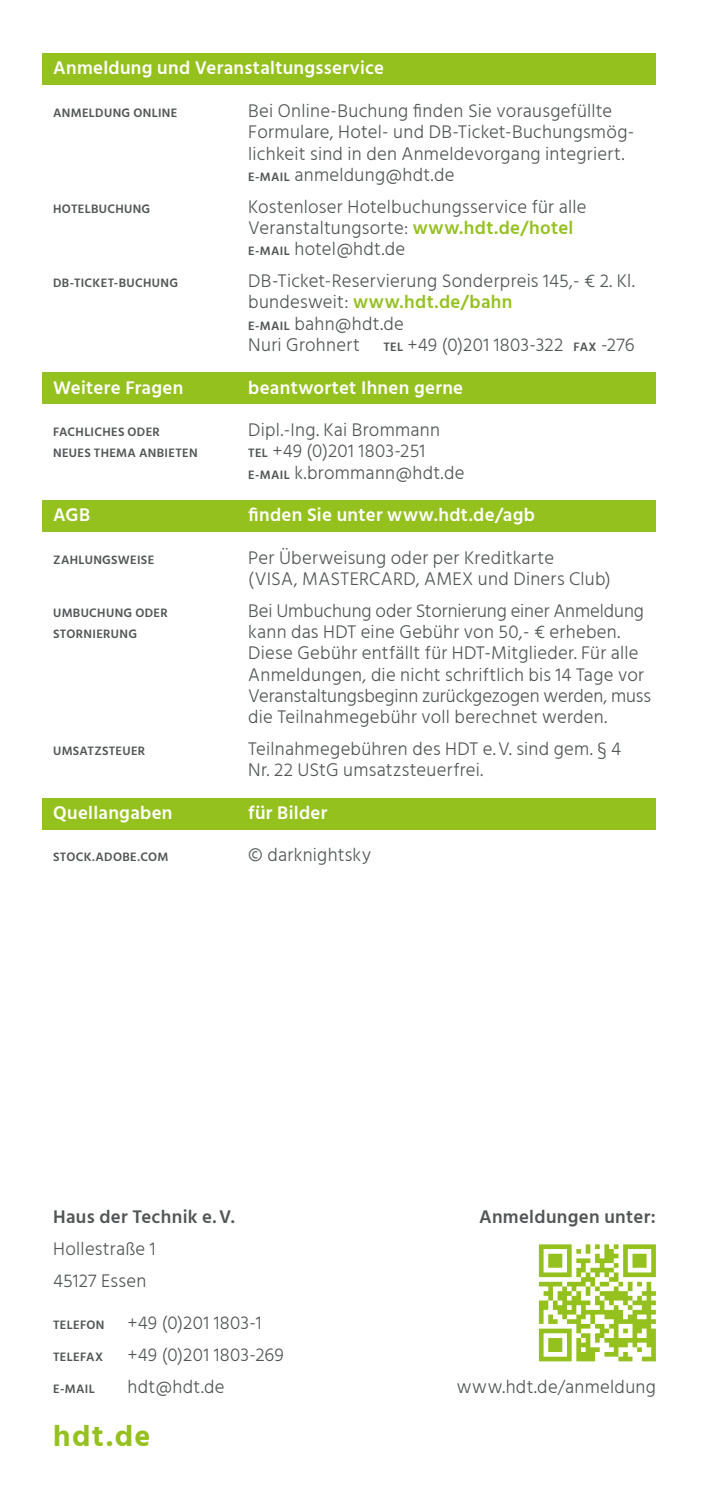
<style>
.page{position:relative;width:702px;height:1489px;background:#fff}
.page>*{position:absolute;margin:0;border:0;box-sizing:border-box;transform-origin:0 0}
.t1{font:700 30px "Hind";color:#95c11f}
.t2{font:300 18.75px/21.2px "Hind";letter-spacing:.015em;color:#525556}
.t3{font:600 18.75px "Hind";letter-spacing:.015em;color:#fff}
.t4{font:300 18.75px "Hind";letter-spacing:-.005em;color:#525556}
.t5{font:600 18.75px "Hind";letter-spacing:.015em;color:#525556}
.t6{font:600 12.5px "Hind";letter-spacing:.025em;color:#525556}
.s1{font-weight:600;font-size:12.5px}
.s2{font-weight:600;color:#95c11f}
</style>
<div class="page">
<svg style="left:539px;top:1244px;width:117px;height:117px"></svg>
<div style="left:43px;top:53px;width:613px;height:32px;background:#95c11f"></div>
<div style="left:43px;top:372px;width:613px;height:32px;background:#95c11f"></div>
<div style="left:43px;top:500px;width:613px;height:31px;background:#95c11f"></div>
<div style="left:43px;top:797px;width:613px;height:32px;background:#95c11f"></div>
<p class="t3" style="left:53px;top:55px;width:332px">Anmeldung und Veranstaltungsservice</p>
<p class="t6" style="left:53px;top:104px;width:126px">ANMELDUNG ONLINE</p>
<p class="t2" style="left:248px;top:101px;width:387px">Bei Online-Buchung finden Sie vorausgefüllte Formulare, Hotel- und DB-Ticket-Buchungsmög&shy;lichkeit sind in den Anmeldevorgang integriert.<br><span class="s1">E-MAIL</span> anmeldung@hdt.de</p>
<p class="t6" style="left:53px;top:200px;width:99px">HOTELBUCHUNG</p>
<p class="t2" style="left:248px;top:197px;width:340px">Kostenloser Hotelbuchungsservice für alle<br>Veranstaltungsorte: <span class="s2">www.hdt.de/hotel<br></span><span class="s1">E-MAIL</span> hotel@hdt.de</p>
<p class="t6" style="left:53px;top:274px;width:126px">DB-TICKET-BUCHUNG</p>
<p class="t2" style="left:248px;top:271px;width:388px">DB-Ticket-Reservierung Sonderpreis 145,- € 2. Kl. bundesweit: <span class="s2">www.hdt.de/bahn<br></span><span class="s1">E-MAIL</span> bahn@hdt.de<br>Nuri Grohnert <span class="s1">TEL</span> +49 (0)201 1803-322 <span class="s1">FAX</span> -276</p>
<p class="t3" style="left:53px;top:374px;width:132px">Weitere Fragen</p>
<p class="t3" style="left:248px;top:374px;width:216px">beantwortet Ihnen gerne</p>
<p class="t6" style="left:53px;top:423px;width:108px">FACHLICHES ODER</p>
<p class="t2" style="left:248px;top:420px;width:193px">Dipl.-Ing. Kai Brommann</p>
<p class="t6" style="left:53px;top:444px;width:146px">NEUES THEMA ANBIETEN</p>
<p class="t2" style="left:248px;top:441px;width:218px"><span class="s1">TEL</span> +49 (0)201 1803-251<br><span class="s1">E-MAIL</span> k.brommann@hdt.de</p>
<p class="t3" style="left:53px;top:502px;width:38px">AGB</p>
<p class="t3" style="left:248px;top:502px;width:288px">finden Sie unter www.hdt.de/agb</p>
<p class="t6" style="left:53px;top:551px;width:103px">ZAHLUNGSWEISE</p>
<p class="t2" style="left:248px;top:548px;width:364px">Per Überweisung oder per Kreditkarte<br>(VISA, MASTERCARD, AMEX und Diners Club)</p>
<p class="t6" style="left:53px;top:604px;width:116px">UMBUCHUNG ODER</p>
<p class="t4" style="left:248px;top:598px;width:397px">Bei Umbuchung oder Stornierung einer Anmeldung</p>
<p class="t6" style="left:53px;top:625px;width:85px">STORNIERUNG</p>
<p class="t2" style="left:248px;top:622px;width:404px">kann das HDT eine Gebühr von 50,- € erheben.<br>Diese Gebühr entfällt für HDT-Mitglieder. Für alle Anmeldungen, die nicht schriftlich bis 14 Tage vor Veranstaltungsbeginn zurückgezogen werden, muss die Teilnahmegebühr voll berechnet werden.</p>
<p class="t6" style="left:53px;top:742px;width:94px">UMSATZSTEUER</p>
<p class="t2" style="left:248px;top:739px;width:374px">Teilnahmegebühren des HDT e.V. sind gem. § 4<br>Nr. 22 UStG umsatzsteuerfrei.</p>
<p class="t3" style="left:53px;top:799px;width:121px">Quellangaben</p>
<p class="t3" style="left:248px;top:799px;width:81px">für Bilder</p>
<p class="t6" style="left:53px;top:848px;width:117px">STOCK.ADOBE.COM</p>
<p class="t2" style="left:248px;top:845px;width:124px">© darknightsky</p>
<p class="t5" style="left:53px;top:1203px;width:183px">Haus der Technik e.V.</p>
<p class="t2" style="left:53px;top:1233px;width:104px;line-height:32px">Hollestraße 1<br>45127 Essen</p>
<p class="t2" style="left:53px;top:1313px;width:210px"><span class="s1">TELEFON</span> +49 (0)201 1803-1</p>
<p class="t6" style="left:53px;top:1348px;width:51px">TELEFAX</p>
<p class="t2" style="left:128px;top:1345px;width:158px">+49 (0)201 1803-269</p>
<p class="t6" style="left:53px;top:1380px;width:43px">E-MAIL</p>
<p class="t2" style="left:128px;top:1377px;width:98px">hdt@hdt.de</p>
<p class="t2" style="left:457px;top:1377px;width:200px">www.hdt.de/anmeldung</p>
<p class="t5" style="left:479px;top:1203px;width:178px">Anmeldungen unter:</p>
<h1 class="t1" style="left:53px;top:1418px;width:99px">hdt.de</h1>
</div>
